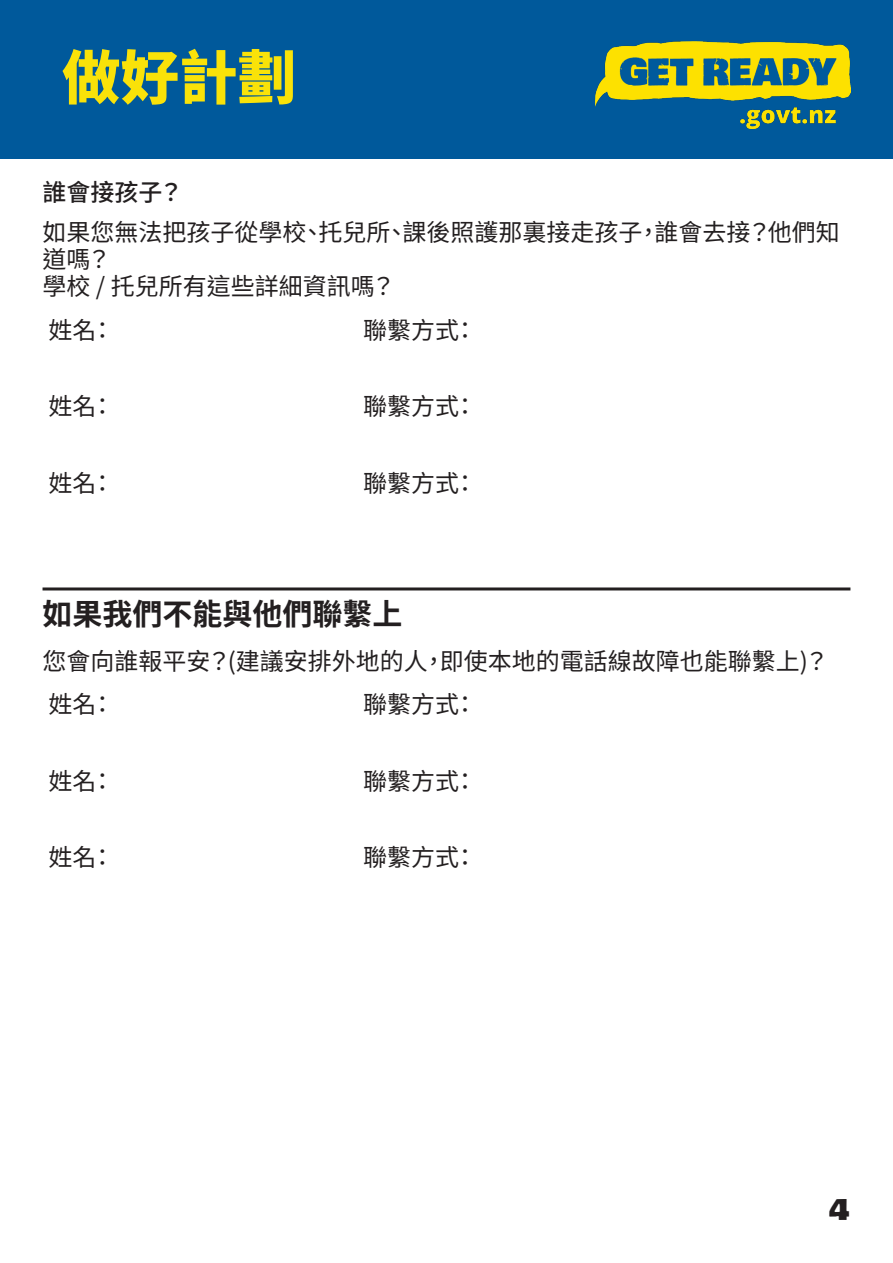
<style>
.page{position:relative;width:893px;height:1263px;background:#fff}
.page>*{position:absolute;margin:0;border:0;box-sizing:border-box;transform-origin:0 0}
.t1{font:800 58.5px "Source Han Sans TW";color:#f9e209}
.t2{font:700 30px "Source Han Sans TW";color:#231f20}
.t3{font:24px/27px "Source Han Sans TW";color:#231f20}
.t4{font:500 24px "Source Han Sans TW";color:#231f20}
.t5{font:24px "Bowlby One NZ Regular";color:#231f20}
</style>
<div class="page">
<div style="left:0;top:0;width:893px;height:159px;background:#00599b"></div>
<img style="left:595px;top:42px;width:255px;height:86px">
<hr style="left:43px;top:587px;width:807px;height:3px;background:#231f20">
<h1 class="t1" style="left:62px;top:45px;width:235px">做好計劃</h1>
<h3 class="t4" style="left:43px;top:178px;width:142px">誰會接孩子？</h3>
<p class="t3" style="left:43px;top:219px;width:799px">如果您無法把孩子從學校、托兒所、課後照護那裏接走孩子，誰會去接？他們知道嗎？<br>學校 / 托兒所有這些詳細資訊嗎？</p>
<p class="t3" style="left:49px;top:317px;width:67px">姓名：</p>
<p class="t3" style="left:363px;top:317px;width:115px">聯繫方式：</p>
<p class="t3" style="left:49px;top:394px;width:67px">姓名：</p>
<p class="t3" style="left:363px;top:394px;width:115px">聯繫方式：</p>
<p class="t3" style="left:49px;top:470px;width:67px">姓名：</p>
<p class="t3" style="left:363px;top:470px;width:115px">聯繫方式：</p>
<h2 class="t2" style="left:43px;top:597px;width:362px">如果我們不能與他們聯繫上</h2>
<p class="t3" style="left:43px;top:648px;width:788px">您會向誰報平安？(建議安排外地的人，即使本地的電話線故障也能聯繫上)？</p>
<p class="t3" style="left:49px;top:691px;width:68px">姓名：</p>
<p class="t3" style="left:363px;top:691px;width:116px">聯繫方式：</p>
<p class="t3" style="left:49px;top:768px;width:67px">姓名：</p>
<p class="t3" style="left:363px;top:768px;width:115px">聯繫方式：</p>
<p class="t3" style="left:49px;top:845px;width:67px">姓名：</p>
<p class="t3" style="left:363px;top:845px;width:115px">聯繫方式：</p>
<p class="t5" style="left:829px;top:1190px;width:23px">4</p>
</div>
